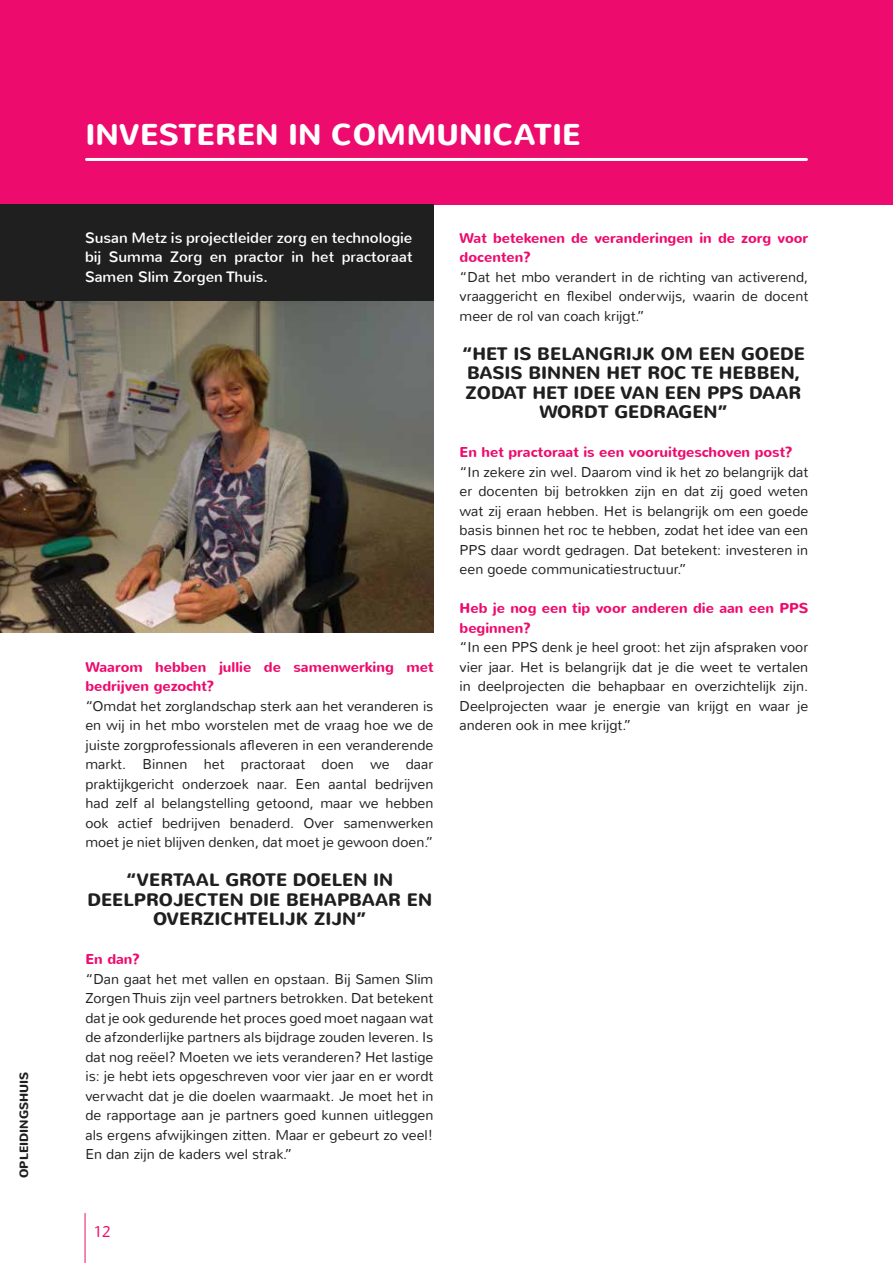
<style>
.page{position:relative;width:893px;height:1263px;background:#fff}
.page>*{position:absolute;margin:0;border:0;box-sizing:border-box;transform-origin:0 0}
.t1{font:700 30px "Nunito";color:#fff}
.t2{font:700 18px/19.5px "Nunito";color:#1e1f1e;text-align:center}
.t3{font:300 15.75px "Nunito";color:#ed0c6e}
.t4{font:15px/19.5px "Nunito";color:#fff;text-align:justify}
.t5{font:300 14.25px/19.5px "Nunito";color:#1e1f1e;text-align:justify}
.t6{font:700 14.25px/19.5px "Nunito";color:#ed0c6e}
.t7{font:700 12px "Nunito";color:#1e1f1e}
</style>
<div class="page">
<hr style="left:85px;top:1213px;width:1px;height:50px;background:#ed0c6e">
<div style="left:0;top:0;width:893px;height:204px;background:#ed0c6e"></div>
<hr style="left:87px;top:158px;width:719px;height:3px;background:#fff">
<div style="left:0;top:204px;width:434px;height:97px;background:#1e1f1e"></div>
<img style="left:0;top:301px;width:434px;height:332px">
<p class="t7" style="left:16px;top:1178px;width:108px;rotate:-90deg">OPLEIDINGSHUIS</p>
<h1 class="t1" style="left:85px;top:115px;width:497px">INVESTEREN IN COMMUNICATIE</h1>
<p class="t4" style="left:85px;top:228px;width:329px">Susan Metz is projectleider zorg en technologie bij Summa Zorg en practor in het practoraat Samen Slim Zorgen Thuis.</p>
<p class="t6" style="left:85px;top:657px;width:350px">Waarom hebben jullie de samenwerking met bedrijven gezocht?</p>
<p class="t5" style="left:85px;top:696px;width:350px">“Omdat het zorglandschap sterk aan het veranderen is en wij in het mbo worstelen met de vraag hoe we de juiste zorgprofessionals afleveren in een veranderende markt. Binnen het practoraat doen we daar praktijkgericht onderzoek naar. Een aantal bedrijven had zelf al belangstelling getoond, maar we hebben ook actief bedrijven benaderd. Over samenwerken moet je niet blijven denken, dat moet je gewoon doen.”</p>
<p class="t2" style="left:87px;top:871px;width:346px">“VERTAAL GROTE DOELEN IN<br>DEELPROJECTEN DIE BEHAPBAAR EN<br>OVERZICHTELIJK ZIJN”</p>
<p class="t6" style="left:85px;top:950px;width:56px">En dan?</p>
<p class="t5" style="left:85px;top:969px;width:350px">“Dan gaat het met vallen en opstaan. Bij Samen Slim Zorgen Thuis zijn veel partners betrokken. Dat betekent dat je ook gedurende het proces goed moet nagaan wat de afzonderlijke partners als bijdrage zouden leveren. Is dat nog reëel? Moeten we iets veranderen? Het lastige is: je hebt iets opgeschreven voor vier jaar en er wordt verwacht dat je die doelen waarmaakt. Je moet het in de rapportage aan je partners goed kunnen uitleggen als ergens afwijkingen zitten. Maar er gebeurt zo veel!<br>En dan zijn de kaders wel strak.”</p>
<p class="t3" style="left:94px;top:1222px;width:19px">12</p>
<p class="t6" style="left:460px;top:228px;width:350px">Wat betekenen de veranderingen in de zorg voor docenten?</p>
<p class="t5" style="left:460px;top:267px;width:350px">“Dat het mbo verandert in de richting van activerend, vraaggericht en flexibel onderwijs, waarin de docent meer de rol van coach krijgt.”</p>
<p class="t2" style="left:462px;top:344px;width:345px">“HET IS BELANGRIJK OM EEN GOEDE<br>BASIS BINNEN HET ROC TE HEBBEN,<br>ZODAT HET IDEE VAN EEN PPS DAAR<br>WORDT GEDRAGEN”</p>
<p class="t6" style="left:460px;top:443px;width:334px">En het practoraat is een vooruitgeschoven post?</p>
<p class="t5" style="left:460px;top:462px;width:350px">“In zekere zin wel. Daarom vind ik het zo belangrijk dat er docenten bij betrokken zijn en dat zij goed weten wat zij eraan hebben. Het is belangrijk om een goede basis binnen het roc te hebben, zodat het idee van een PPS daar wordt gedragen. Dat betekent: investeren in een goede communicatiestructuur.”</p>
<p class="t6" style="left:460px;top:599px;width:350px">Heb je nog een tip voor anderen die aan een PPS beginnen?</p>
<p class="t5" style="left:460px;top:638px;width:350px">“In een PPS denk je heel groot: het zijn afspraken voor vier jaar. Het is belangrijk dat je die weet te vertalen in deelprojecten die behapbaar en overzichtelijk zijn.<br>Deelprojecten waar je energie van krijgt en waar je anderen ook in mee krijgt.”</p>
</div>
